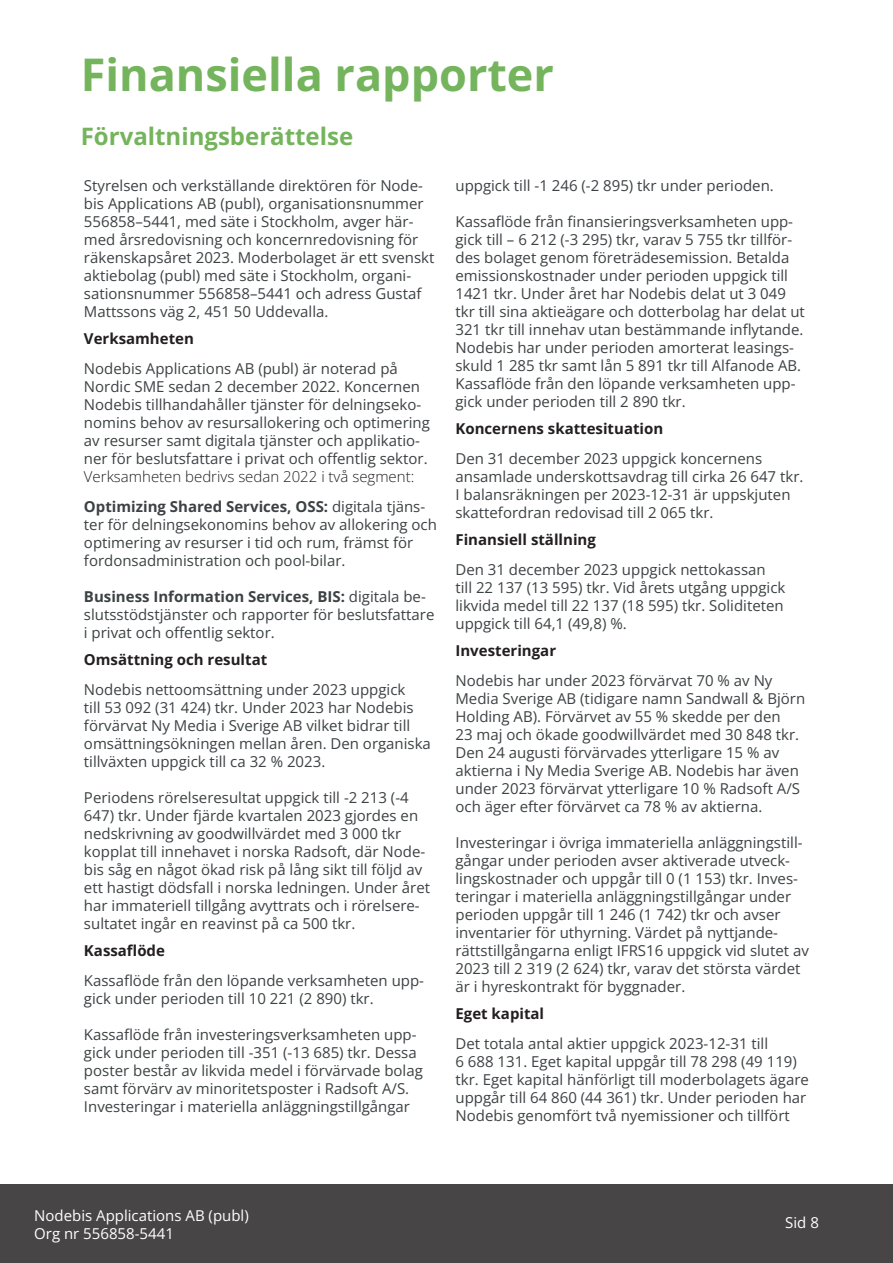
<style>
.page{position:relative;width:893px;height:1263px;background:#fff}
.page>*{position:absolute;margin:0;border:0;box-sizing:border-box;transform-origin:0 0}
.t1{font:700 45px "Open Sans";color:#74b45c}
.t2{font:700 24px "Open Sans";color:#74b45c}
.Styckeformat_1_Dark{font:15px/18px "Open Sans";color:#3c4143}
.Rubrik_B{font:700 15px "Open Sans";color:#231f20}
.t3{font:15px/18px "Open Sans";color:#fff}
.t4{font:300 15px "Open Sans";color:#231f20}
.s1{font-weight:700}
</style>
<div class="page">
<div style="left:0;top:1184px;width:893px;height:79px;background:#484546"></div>
<h2 class="t1" style="left:81px;top:43px;width:475px">Finansiella rapporter</h2>
<h3 class="t2" style="left:81px;top:119px;width:274px">Förvaltningsberättelse</h3>
<p class="Styckeformat_1_Dark" style="left:84px;top:176px;width:352px">Styrelsen och verkställande direktören för Node&shy;bis Applications AB (publ), organisationsnummer 556858–5441, med säte i Stockholm, avger här&shy;med årsredovisning och koncernredovisning för räkenskapsåret 2023. Moderbolaget är ett svenskt aktiebolag (publ) med säte i Stockholm, organi&shy;sationsnummer 556858–5441 och adress Gustaf Mattssons väg 2, 451 50 Uddevalla.</p>
<p class="Rubrik_B" style="left:84px;top:328px;width:111px">Verksamheten</p>
<p class="Styckeformat_1_Dark" style="left:84px;top:359px;width:347px">Nodebis Applications AB (publ) är noterad på Nordic SME sedan 2 december 2022. Koncernen Nodebis tillhandahåller tjänster för delningseko&shy;nomins behov av resursallokering och optimering av resurser samt digitala tjänster och applikatio&shy;ner för beslutsfattare i privat och offentlig sektor.</p>
<p class="t4" style="left:84px;top:466px;width:332px">Verksamheten bedrivs sedan 2022 i två segment:</p>
<p class="Styckeformat_1_Dark" style="left:84px;top:497px;width:355px"><span class="s1">Optimizing Shared Services, OSS:</span> digitala tjäns&shy;ter för delningsekonomins behov av allokering och optimering av resurser i tid och rum, främst för fordonsadministration och pool-bilar.</p>
<p class="Styckeformat_1_Dark" style="left:84px;top:587px;width:352px"><span class="s1">Business Information Services, BIS:</span> digitala be&shy;slutsstödstjänster och rapporter för beslutsfattare i privat och offentlig sektor.</p>
<p class="Rubrik_B" style="left:84px;top:649px;width:185px">Omsättning och resultat</p>
<p class="Styckeformat_1_Dark" style="left:84px;top:680px;width:348px">Nodebis nettoomsättning under 2023 uppgick<br>till 53 092 (31 424) tkr. Under 2023 har Nodebis förvärvat Ny Media i Sverige AB vilket bidrar till omsättningsökningen mellan åren. Den organiska tillväxten uppgick till ca 32 % 2023.</p>
<p class="Styckeformat_1_Dark" style="left:84px;top:788px;width:348px">Periodens rörelseresultat uppgick till -2 213 (-4<br>647) tkr. Under fjärde kvartalen 2023 gjordes en nedskrivning av goodwillvärdet med 3 000 tkr kopplat till innehavet i norska Radsoft, där Node&shy;bis såg en något ökad risk på lång sikt till följd av ett hastigt dödsfall i norska ledningen. Under året har immateriell tillgång avyttrats och i rörelsere&shy;sultatet ingår en reavinst på ca 500 tkr.</p>
<p class="Rubrik_B" style="left:84px;top:940px;width:83px">Kassaflöde</p>
<p class="Styckeformat_1_Dark" style="left:84px;top:971px;width:341px">Kassaflöde från den löpande verksamheten upp&shy;gick under perioden till 10 221 (2 890) tkr.</p>
<p class="Styckeformat_1_Dark" style="left:84px;top:1025px;width:340px">Kassaflöde från investeringsverksamheten upp&shy;gick under perioden till -351 (-13 685) tkr. Dessa poster består av likvida medel i förvärvade bolag samt förvärv av minoritetsposter i Radsoft A/S.<br>Investeringar i materiella anläggningstillgångar</p>
<p class="Styckeformat_1_Dark" style="left:455px;top:176px;width:320px">uppgick till -1 246 (-2 895) tkr under perioden.</p>
<p class="Styckeformat_1_Dark" style="left:455px;top:212px;width:351px">Kassaflöde från finansieringsverksamheten upp&shy;gick till – 6 212 (-3 295) tkr, varav 5 755 tkr tillför&shy;des bolaget genom företrädesemission. Betalda emissionskostnader under perioden uppgick till 1421 tkr. Under året har Nodebis delat ut 3 049 tkr till sina aktieägare och dotterbolag har delat ut 321 tkr till innehav utan bestämmande inflytande.<br>Nodebis har under perioden amorterat leasings&shy;skuld 1 285 tkr samt lån 5 891 tkr till Alfanode AB.</p>
<p class="Styckeformat_1_Dark" style="left:455px;top:374px;width:341px">Kassaflöde från den löpande verksamheten upp&shy;gick under perioden till 2 890 tkr.</p>
<p class="Rubrik_B" style="left:455px;top:418px;width:209px">Koncernens skattesituation</p>
<p class="Styckeformat_1_Dark" style="left:455px;top:449px;width:349px">Den 31 december 2023 uppgick koncernens ansamlade underskottsavdrag till cirka 26 647 tkr.<br>I balansräkningen per 2023-12-31 är uppskjuten skattefordran redovisad till 2 065 tkr.</p>
<p class="Rubrik_B" style="left:455px;top:529px;width:142px">Finansiell ställning</p>
<p class="Styckeformat_1_Dark" style="left:455px;top:560px;width:331px">Den 31 december 2023 uppgick nettokassan till 22 137 (13 595) tkr. Vid årets utgång uppgick likvida medel till 22 137 (18 595) tkr. Soliditeten uppgick till 64,1 (49,8) %.</p>
<p class="Rubrik_B" style="left:455px;top:640px;width:102px">Investeringar</p>
<p class="Styckeformat_1_Dark" style="left:455px;top:671px;width:351px">Nodebis har under 2023 förvärvat 70 % av Ny Media Sverige AB (tidigare namn Sandwall &amp; Björn Holding AB). Förvärvet av 55 % skedde per den<br>23 maj och ökade goodwillvärdet med 30 848 tkr.<br>Den 24 augusti förvärvades ytterligare 15 % av aktierna i Ny Media Sverige AB. Nodebis har även under 2023 förvärvat ytterligare 10 % Radsoft A/S och äger efter förvärvet ca 78 % av aktierna.</p>
<p class="Styckeformat_1_Dark" style="left:455px;top:833px;width:355px">Investeringar i övriga immateriella anläggningstill&shy;gångar under perioden avser aktiverade utveck&shy;lingskostnader och uppgår till 0 (1 153) tkr. Inves&shy;teringar i materiella anläggningstillgångar under perioden uppgår till 1 246 (1 742) tkr och avser inventarier för uthyrning. Värdet på nyttjande&shy;rättstillgångarna enligt IFRS16 uppgick vid slutet av 2023 till 2 319 (2 624) tkr, varav det största värdet är i hyreskontrakt för byggnader.</p>
<p class="Rubrik_B" style="left:455px;top:1003px;width:90px">Eget kapital</p>
<p class="Styckeformat_1_Dark" style="left:455px;top:1034px;width:355px">Det totala antal aktier uppgick 2023-12-31 till<br>6 688 131. Eget kapital uppgår till 78 298 (49 119) tkr. Eget kapital hänförligt till moderbolagets ägare uppgår till 64 860 (44 361) tkr. Under perioden har Nodebis genomfört två nyemissioner och tillfört</p>
<p class="t3" style="left:34px;top:1206px;width:216px">Nodebis Applications AB (publ)<br>Org nr 556858-5441</p>
<p class="t3" style="left:785px;top:1213px;width:35px">Sid 8</p>
</div>
